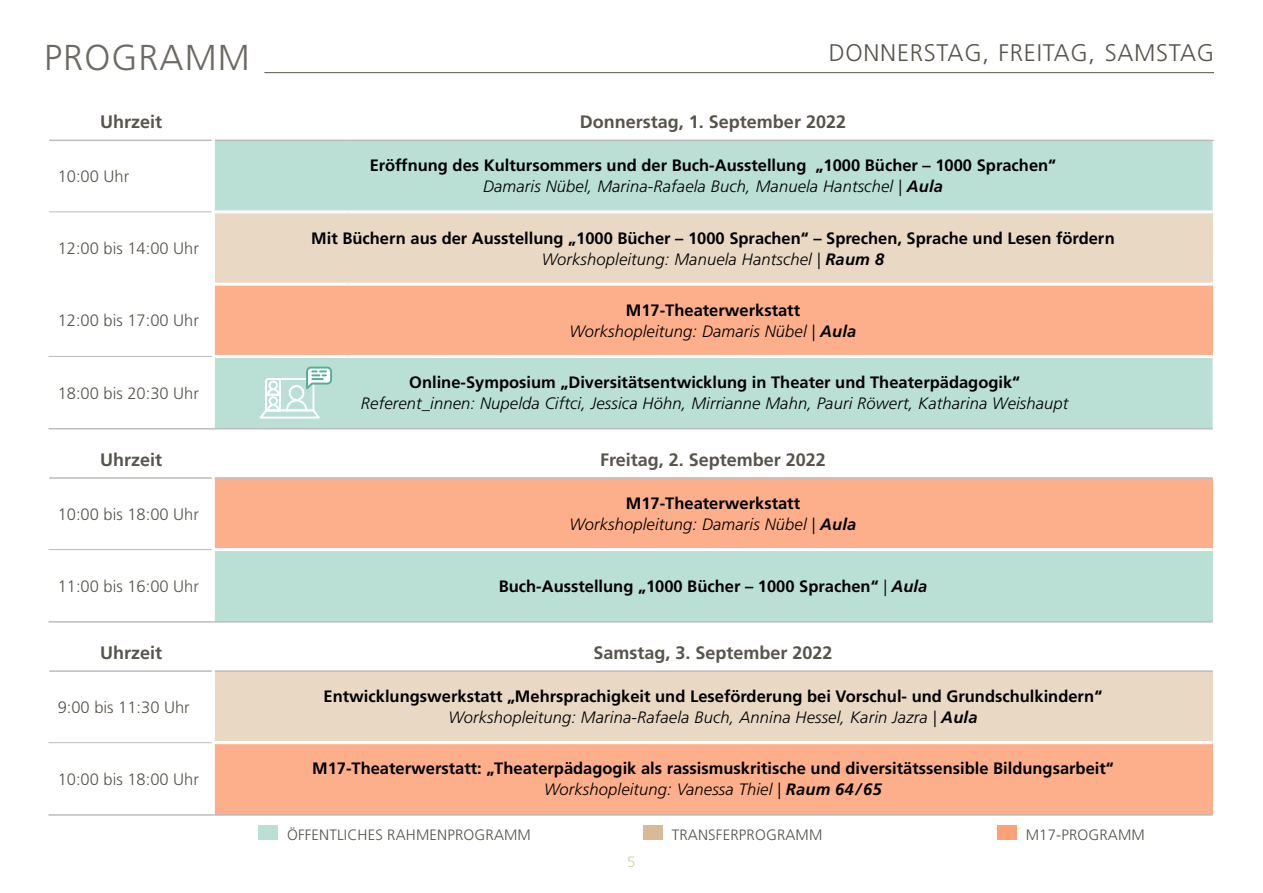
<style>
.page{position:relative;width:1263px;height:893px;background:#fff}
.page>*{position:absolute;margin:0;border:0;box-sizing:border-box;transform-origin:0 0}
.Subline_Versalien_Gr{font:300 36px "Frutiger LT Std";letter-spacing:.03em;color:#6d6a63}
.Vortrag_Titel{font:300 24px "Frutiger LT Std";letter-spacing:.03em;color:#57544b}
.Fließtext{font:700 18px "Frutiger LT Std";color:#57544b}
.Fließtext-2{font:700 16.5px/21px "Frutiger LT Std";color:#000;text-align:center}
.Fließtext-3{font:italic 300 16.5px/21px "Frutiger LT Std";letter-spacing:.01em;color:#000;text-align:center}
.Fließtext-4{font:300 16.5px "Frutiger LT Std";color:#57544b}
.Fließtext-5{font:300 15px "Frutiger LT Std";letter-spacing:.01em;color:#57544b}
.t1{font:300 15px "Frutiger LT Std";color:#c5d79a}
.s1{font-weight:300;font-style:italic}
.s2{font-style:italic}
.s3{font-weight:700;font-style:normal}
.s4{font-weight:700}
</style>
<div class="page">
<hr style="left:264px;top:72px;width:950px;height:1px;background:#57544b">
<div style="left:215px;top:141px;width:997px;height:287px;background:#badfd5"></div>
<div style="left:213px;top:212px;width:999px;height:72px;background:#e9d8c3"></div>
<div style="left:213px;top:284px;width:999px;height:72px;background:#fdaf8b"></div>
<hr style="left:49px;top:140px;width:163px;height:1px;background:#bcbcba">
<hr style="left:215px;top:140px;width:134px;height:1px;background:#bcbcba">
<hr style="left:349px;top:140px;width:865px;height:1px;background:#bcbcba">
<hr style="left:48px;top:428px;width:165px;height:1px;background:#bcbcba">
<hr style="left:213px;top:428px;width:136px;height:1px;background:#bcbcba">
<hr style="left:349px;top:428px;width:863px;height:1px;background:#bcbcba">
<hr style="left:212px;top:213px;width:3px;height:70px;background:#fff">
<hr style="left:212px;top:286px;width:3px;height:69px;background:#fff">
<hr style="left:49px;top:211px;width:163px;height:1px;background:#bcbcba">
<hr style="left:48px;top:356px;width:164px;height:1px;background:#bcbcba">
<hr style="left:212px;top:210px;width:137px;height:3px;background:#fff">
<hr style="left:349px;top:210px;width:863px;height:3px;background:#fff">
<hr style="left:212px;top:355px;width:137px;height:3px;background:#fff">
<hr style="left:349px;top:355px;width:863px;height:3px;background:#fff">
<hr style="left:212px;top:283px;width:137px;height:3px;background:#fff">
<hr style="left:349px;top:283px;width:863px;height:3px;background:#fff">
<svg style="left:260px;top:367px;width:72px;height:52px"></svg>
<div style="left:213px;top:478px;width:999px;height:72px;background:#fdaf8b"></div>
<div style="left:213px;top:550px;width:999px;height:72px;background:#badfd5"></div>
<hr style="left:49px;top:477px;width:163px;height:2px;background:#bcbcba">
<hr style="left:215px;top:477px;width:997px;height:2px;background:#bcbcba">
<hr style="left:48px;top:621px;width:165px;height:2px;background:#bcbcba">
<hr style="left:213px;top:621px;width:999px;height:2px;background:#bcbcba">
<hr style="left:212px;top:551px;width:3px;height:70px;background:#fff">
<hr style="left:48px;top:549px;width:164px;height:1px;background:#bcbcba">
<hr style="left:212px;top:478px;width:3px;height:70px;background:#fff">
<hr style="left:212px;top:548px;width:1000px;height:3px;background:#fff">
<div style="left:213px;top:671px;width:999px;height:72px;background:#e9d8c3"></div>
<div style="left:213px;top:743px;width:999px;height:72px;background:#fdaf8b"></div>
<hr style="left:49px;top:670px;width:163px;height:2px;background:#bcbcba">
<hr style="left:215px;top:670px;width:997px;height:2px;background:#bcbcba">
<hr style="left:48px;top:814px;width:165px;height:2px;background:#bcbcba">
<hr style="left:213px;top:814px;width:999px;height:2px;background:#bcbcba">
<hr style="left:212px;top:744px;width:3px;height:70px;background:#fff">
<hr style="left:48px;top:742px;width:164px;height:1px;background:#bcbcba">
<hr style="left:212px;top:671px;width:3px;height:70px;background:#fff">
<hr style="left:212px;top:741px;width:1000px;height:3px;background:#fff">
<div style="left:258px;top:825px;width:20px;height:15px;background:#badfd5"></div>
<div style="left:643px;top:825px;width:20px;height:15px;background:#d8ba96"></div>
<div style="left:997px;top:825px;width:20px;height:15px;background:#fda178"></div>
<p class="Subline_Versalien_Gr" style="left:44px;top:37px;width:207px">PROGRAMM</p>
<p class="Vortrag_Titel" style="left:829px;top:39px;width:387px">DONNERSTAG, FREITAG, SAMSTAG</p>
<p class="Fließtext" style="left:100px;top:111px;width:64px">Uhrzeit</p>
<p class="Fließtext" style="left:580px;top:111px;width:268px">Donnerstag, 1. September 2022</p>
<p class="Fließtext-4" style="left:58px;top:167px;width:73px">10:00 Uhr</p>
<p class="Fließtext-2" style="left:370px;top:155px;width:688px">Eröffnung des Kultursommers und der Buch-Ausstellung „1000 Bücher – 1000 Sprachen“<br><span class="s1">Damaris Nübel, Marina-Rafaela Buch, Manuela Hantschel |</span> <span class="s2">Aula</span></p>
<p class="Fließtext-4" style="left:58px;top:239px;width:143px">12:00 bis 14:00 Uhr</p>
<p class="Fließtext-2" style="left:311px;top:228px;width:805px">Mit Büchern aus der Ausstellung „1000 Bücher – 1000 Sprachen“ – Sprechen, Sprache und Lesen fördern<br><span class="s1">Workshopleitung: Manuela Hantschel |</span> <span class="s2">Raum 8</span></p>
<p class="Fließtext-4" style="left:58px;top:311px;width:143px">12:00 bis 17:00 Uhr</p>
<p class="Fließtext-3" style="left:569px;top:300px;width:288px"><span class="s3">M17-Theaterwerkstatt<br></span>Workshopleitung: Damaris Nübel | <span class="s4">Aula</span></p>
<p class="Fließtext-4" style="left:58px;top:384px;width:143px">18:00 bis 20:30 Uhr</p>
<p class="Fließtext-3" style="left:361px;top:372px;width:709px"><span class="s3">Online-Symposium „Diversitätsentwicklung in Theater und Theaterpädagogik“<br></span>Referent_innen: Nupelda Ciftci, Jessica Höhn, Mirrianne Mahn, Pauri Röwert, Katharina Weishaupt</p>
<p class="Fließtext" style="left:100px;top:449px;width:64px">Uhrzeit</p>
<p class="Fließtext" style="left:600px;top:449px;width:227px">Freitag, 2. September 2022</p>
<p class="Fließtext-4" style="left:58px;top:505px;width:143px">10:00 bis 18:00 Uhr</p>
<p class="Fließtext-3" style="left:569px;top:493px;width:288px"><span class="s3">M17-Theaterwerkstatt<br></span>Workshopleitung: Damaris Nübel | <span class="s4">Aula</span></p>
<p class="Fließtext-4" style="left:58px;top:577px;width:143px">11:00 bis 16:00 Uhr</p>
<p class="Fließtext-2" style="left:499px;top:576px;width:430px">Buch-Ausstellung „1000 Bücher – 1000 Sprachen“ <span class="s1">|</span> <span class="s2">Aula</span></p>
<p class="Fließtext" style="left:100px;top:642px;width:64px">Uhrzeit</p>
<p class="Fließtext" style="left:593px;top:642px;width:241px">Samstag, 3. September 2022</p>
<p class="Fließtext-4" style="left:58px;top:698px;width:134px">9:00 bis 11:30 Uhr</p>
<p class="Fließtext-2" style="left:324px;top:686px;width:780px">Entwicklungswerkstatt „Mehrsprachigkeit und Leseförderung bei Vorschul- und Grundschulkindern“<br><span class="s1">Workshopleitung: Marina-Rafaela Buch, Annina Hessel, Karin Jazra |</span> <span class="s2">Aula</span></p>
<p class="Fließtext-4" style="left:58px;top:770px;width:143px">10:00 bis 18:00 Uhr</p>
<p class="Fließtext-2" style="left:312px;top:758px;width:803px">M17-Theaterwerstatt: „Theaterpädagogik als rassismuskritische und diversitätssensible Bildungsarbeit“<br><span class="s1">Workshopleitung: Vanessa Thiel |</span> <span class="s2">Raum 64 / 65</span></p>
<p class="Fließtext-5" style="left:287px;top:826px;width:245px">ÖFFENTLICHES RAHMENPROGRAMM</p>
<p class="Fließtext-5" style="left:672px;top:826px;width:152px">TRANSFERPROGRAMM</p>
<p class="Fließtext-5" style="left:1026px;top:826px;width:121px">M17-PROGRAMM</p>
<p class="t1" style="left:627px;top:853px;width:10px">5</p>
</div>
